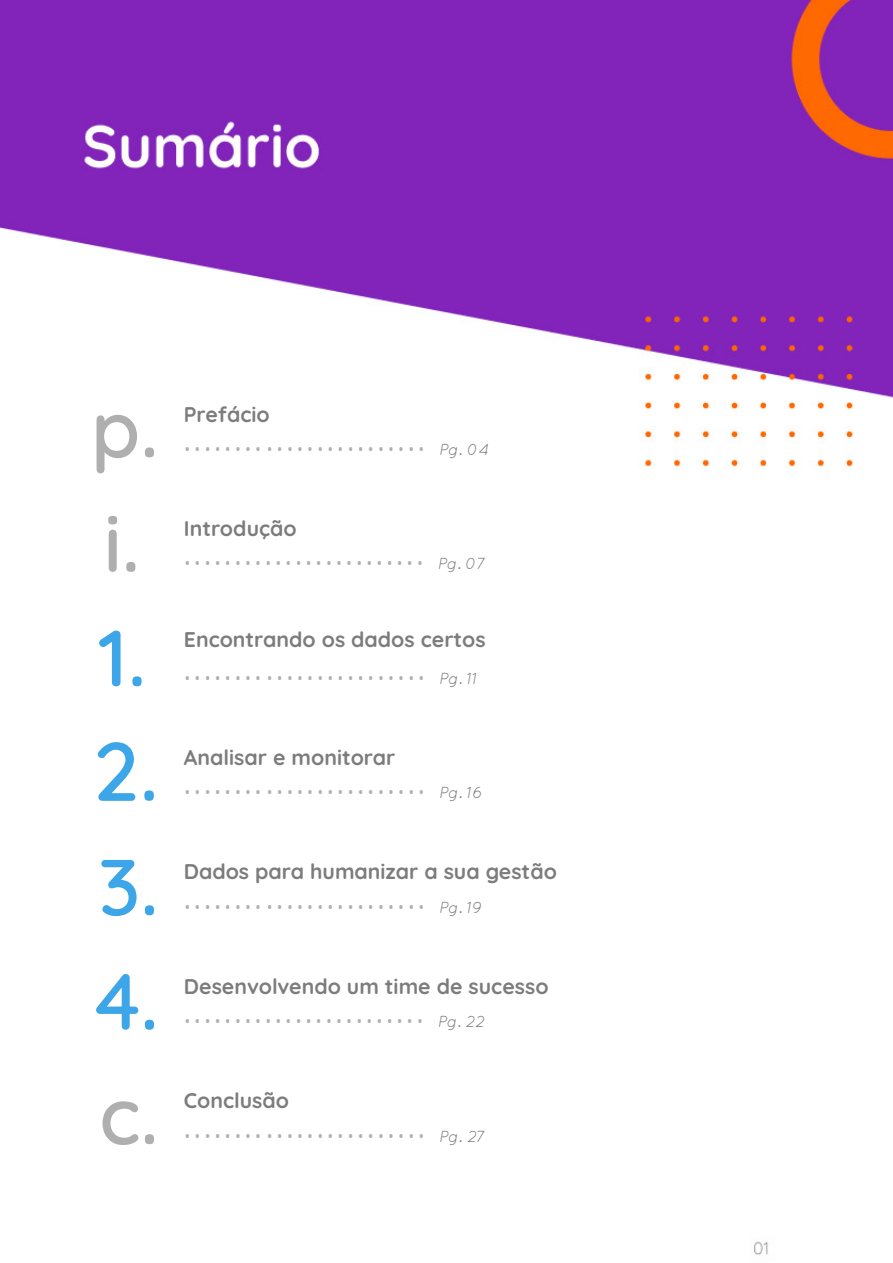
<style>
.page{position:relative;width:893px;height:1263px;background:#fff}
.page>*{position:absolute;margin:0;border:0;box-sizing:border-box;transform-origin:0 0}
.t1{font:600 82.65px "Quicksand";color:#3ca6e8}
.t2{font:600 79.65px "Quicksand";color:#3ca6e8}
.t3{font:600 79.65px "Quicksand";color:#afafaf}
.t4{font:39.9px "Quicksand";color:#afafaf}
.t5{font:700 21.3px "Quicksand";color:#7c7c7c}
.t6{font:italic 15.9px "Quicksand";color:#7c7c7c}
.s1{font-weight:600;font-size:79.65px}
</style>
<div class="page">
<img style="left:0;top:0;width:893px;height:1255px">
<div style="left:26px;top:1196px;width:109px;height:40px;background:#fff"></div>
<p class="t5" style="left:184px;top:397px;width:88px">Prefácio</p>
<p class="t4" style="left:91px;top:406px;width:336px"><span class="s1">p.</span> ........................</p>
<p class="t6" style="left:439px;top:440px;width:52px">Pg. 04</p>
<h2 class="t3" style="left:104px;top:482px;width:38px">i.</h2>
<p class="t5" style="left:184px;top:512px;width:114px">Introdução</p>
<p class="t4" style="left:184px;top:520px;width:241px">........................</p>
<p class="t6" style="left:437px;top:555px;width:50px">Pg. 07</p>
<h2 class="t2" style="left:97px;top:596px;width:50px">1.</h2>
<p class="t5" style="left:184px;top:622px;width:303px">Encontrando os dados certos</p>
<p class="t4" style="left:184px;top:635px;width:243px">........................</p>
<p class="t6" style="left:439px;top:669px;width:40px">Pg. 11</p>
<h1 class="t1" style="left:93px;top:707px;width:67px">2.</h1>
<p class="t5" style="left:184px;top:741px;width:213px">Analisar e monitorar</p>
<p class="t4" style="left:184px;top:749px;width:243px">........................</p>
<p class="t6" style="left:439px;top:783px;width:45px">Pg. 16</p>
<h2 class="t2" style="left:98px;top:825px;width:62px">3.</h2>
<p class="t5" style="left:184px;top:855px;width:375px">Dados para humanizar a sua gestão</p>
<p class="t4" style="left:184px;top:863px;width:243px">........................</p>
<p class="t6" style="left:439px;top:898px;width:45px">Pg. 19</p>
<h2 class="t2" style="left:95px;top:940px;width:65px">4.</h2>
<p class="t5" style="left:184px;top:970px;width:366px">Desenvolvendo um time de sucesso</p>
<p class="t4" style="left:184px;top:978px;width:241px">........................</p>
<p class="t6" style="left:437px;top:1012px;width:49px">Pg. 22</p>
<p class="t5" style="left:184px;top:1084px;width:107px">Conclusão</p>
<p class="t4" style="left:99px;top:1092px;width:327px"><span class="s1">c.</span> ........................</p>
<p class="t6" style="left:439px;top:1127px;width:49px">Pg. 27</p>
</div>
